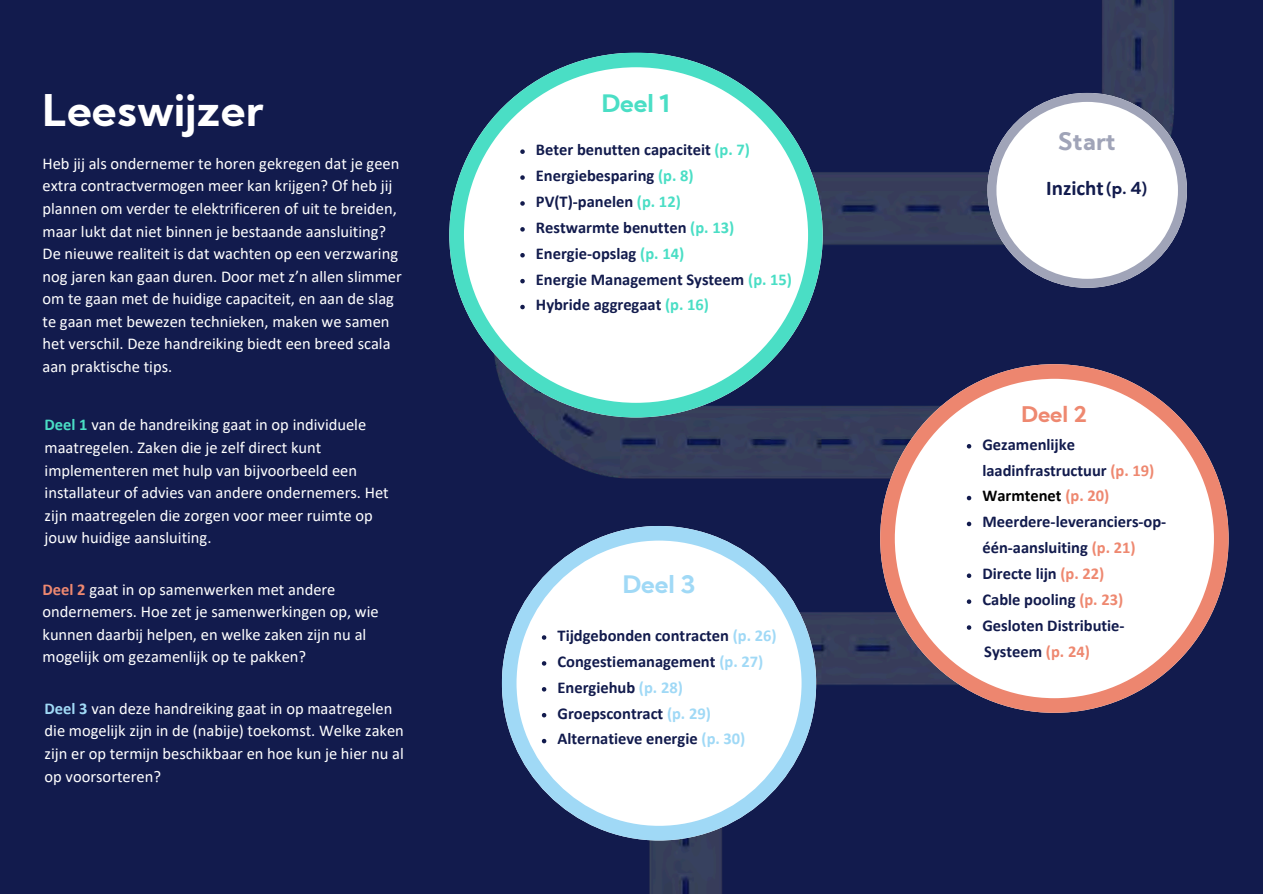
<style>
.page{position:relative;width:1263px;height:894px;background:#fff}
.page>*{position:absolute;margin:0;border:0;box-sizing:border-box;transform-origin:0 0}
.t1{font:700 43.5px "Kumbh Sans";color:#fff}
.t2{font:700 24px "Kumbh Sans";color:#a0d9f6}
.t3{font:700 24px "Kumbh Sans";color:#4adec5}
.t4{font:700 24px "Kumbh Sans";color:#a0a4b8}
.t5{font:700 21.45px "Kumbh Sans";color:#ee8870}
.t6{font:700 21px "Calibri";color:#121b4d}
.t7{font:16.5px/22.5px "Calibri";color:#fff}
.t8{font:700 16.5px/25.8px "Calibri";color:#121b4d}
.t9{font:700 16.5px "Calibri";color:#000}
.t10{font:700 16.5px "Kumbh Sans";color:#121b4d}
.s1{font-weight:700;color:#4adec5}
.s2{font-weight:700;color:#ee8870}
.s3{font-weight:700;color:#a0d9f6}
.s4{color:#4adec5}
.s5{color:#a0d9f6}
.s6{color:#ee8870}
</style>
<div class="page">
<div style="left:0;top:0;width:1263px;height:893px;background:#121b4d"></div>
<img style="left:501px;top:0;width:728px;height:893px">
<svg style="left:502px;top:526px;width:314px;height:313px"></svg>
<svg style="left:542px;top:635px;width:4px;height:4px"></svg>
<svg style="left:542px;top:661px;width:4px;height:4px"></svg>
<svg style="left:542px;top:686px;width:4px;height:5px"></svg>
<svg style="left:542px;top:712px;width:4px;height:5px"></svg>
<svg style="left:542px;top:738px;width:4px;height:5px"></svg>
<svg style="left:449px;top:53px;width:374px;height:364px"></svg>
<svg style="left:520px;top:149px;width:5px;height:5px"></svg>
<svg style="left:520px;top:175px;width:5px;height:5px"></svg>
<svg style="left:520px;top:201px;width:5px;height:5px"></svg>
<svg style="left:520px;top:227px;width:5px;height:4px"></svg>
<svg style="left:520px;top:253px;width:5px;height:4px"></svg>
<svg style="left:520px;top:279px;width:5px;height:4px"></svg>
<svg style="left:520px;top:305px;width:5px;height:4px"></svg>
<svg style="left:880px;top:364px;width:348px;height:348px"></svg>
<svg style="left:967px;top:444px;width:4px;height:4px"></svg>
<svg style="left:967px;top:495px;width:4px;height:5px"></svg>
<svg style="left:967px;top:521px;width:4px;height:5px"></svg>
<svg style="left:967px;top:573px;width:4px;height:5px"></svg>
<svg style="left:967px;top:599px;width:4px;height:4px"></svg>
<svg style="left:967px;top:625px;width:4px;height:4px"></svg>
<svg style="left:987px;top:93px;width:200px;height:194px"></svg>
<p class="t1" style="left:43px;top:93px;width:222px">Leeswijzer</p>
<p class="t7" style="left:43px;top:153px;width:361px">Heb jij als ondernemer te horen gekregen dat je geen extra contractvermogen meer kan krijgen? Of heb jij plannen om verder te elektrificeren of uit te breiden, maar lukt dat niet binnen je bestaande aansluiting?<br>De nieuwe realiteit is dat wachten op een verzwaring nog jaren kan gaan duren. Door met z’n allen slimmer om te gaan met de huidige capaciteit, en aan de slag te gaan met bewezen technieken, maken we samen het verschil. Deze handreiking biedt een breed scala aan praktische tips.</p>
<h2 class="t7" style="left:45px;top:415px;width:346px"><span class="s1">Deel 1</span> van de handreiking gaat in op individuele maatregelen. Zaken die je zelf direct kunt implementeren met hulp van bijvoorbeeld een installateur of advies van andere ondernemers. Het zijn maatregelen die zorgen voor meer ruimte op jouw huidige aansluiting.</h2>
<p class="t7" style="left:43px;top:579px;width:338px"><span class="s2">Deel 2</span> gaat in op samenwerken met andere ondernemers. Hoe zet je samenwerkingen op, wie kunnen daarbij helpen, en welke zaken zijn nu al mogelijk om gezamenlijk op te pakken?</p>
<p class="t7" style="left:45px;top:698px;width:361px"><span class="s3">Deel 3</span> van deze handreiking gaat in op maatregelen die mogelijk zijn in de (nabije) toekomst. Welke zaken zijn er op termijn beschikbaar en hoe kun je hier nu al op voorsorteren?</p>
<p class="t3" style="left:602px;top:94px;width:70px">Deel 1</p>
<p class="t8" style="left:536px;top:138px;width:216px">Beter benutten capaciteit <span class="s4">(p. 7)</span></p>
<p class="t8" style="left:536px;top:164px;width:159px">Energiebesparing <span class="s4">(p. 8)</span></p>
<h2 class="t8" style="left:536px;top:190px;width:146px">PV(T)-panelen <span class="s4">(p. 12)</span></h2>
<h3 class="t8" style="left:536px;top:216px;width:200px">Restwarmte benutten <span class="s4">(p. 13)</span></h3>
<h4 class="t8" style="left:536px;top:241px;width:150px">Energie-opslag <span class="s4">(p. 14)</span></h4>
<h3 class="t8" style="left:536px;top:267px;width:258px">Energie Management Systeem <span class="s4">(p. 15)</span></h3>
<p class="t8" style="left:536px;top:293px;width:175px">Hybride aggregaat <span class="s4">(p. 16)</span></p>
<h2 class="t2" style="left:623px;top:574px;width:74px">Deel 3</h2>
<p class="t8" style="left:557px;top:623px;width:221px">Tijdgebonden contracten <span class="s5">(p. 26)</span></p>
<p class="t8" style="left:557px;top:649px;width:207px">Congestiemanagement <span class="s5">(p. 27)</span></p>
<p class="t8" style="left:557px;top:675px;width:127px">Energiehub <span class="s5">(p. 28)</span></p>
<p class="t8" style="left:557px;top:701px;width:155px">Groepscontract <span class="s5">(p. 29)</span></p>
<p class="t8" style="left:557px;top:727px;width:189px">Alternatieve energie <span class="s5">(p. 30)</span></p>
<p class="t4" style="left:1058px;top:132px;width:59px">Start</p>
<p class="t6" style="left:1046px;top:179px;width:59px">Inzicht</p>
<p class="t10" style="left:1106px;top:181px;width:43px">(p. 4)</p>
<p class="t5" style="left:1021px;top:406px;width:67px">Deel 2</p>
<p class="t8" style="left:982px;top:432px;width:173px">Gezamenlijke laadinfrastructuur <span class="s6">(p. 19)</span></p>
<p class="t9" style="left:982px;top:489px;width:128px">Warmtenet <span class="s6">(p. 20)</span></p>
<p class="t8" style="left:982px;top:510px;width:185px">Meerdere-leveranciers-op&shy;één-aansluiting <span class="s6">(p. 21)</span></p>
<p class="t8" style="left:982px;top:562px;width:123px">Directe lijn <span class="s6">(p. 22)</span></p>
<h4 class="t8" style="left:982px;top:587px;width:142px">Cable pooling <span class="s6">(p. 23)</span></h4>
<h1 class="t8" style="left:982px;top:613px;width:144px">Gesloten Distributie-</h1>
<p class="t8" style="left:984px;top:639px;width:107px">Systeem <span class="s6">(p. 24)</span></p>
</div>
